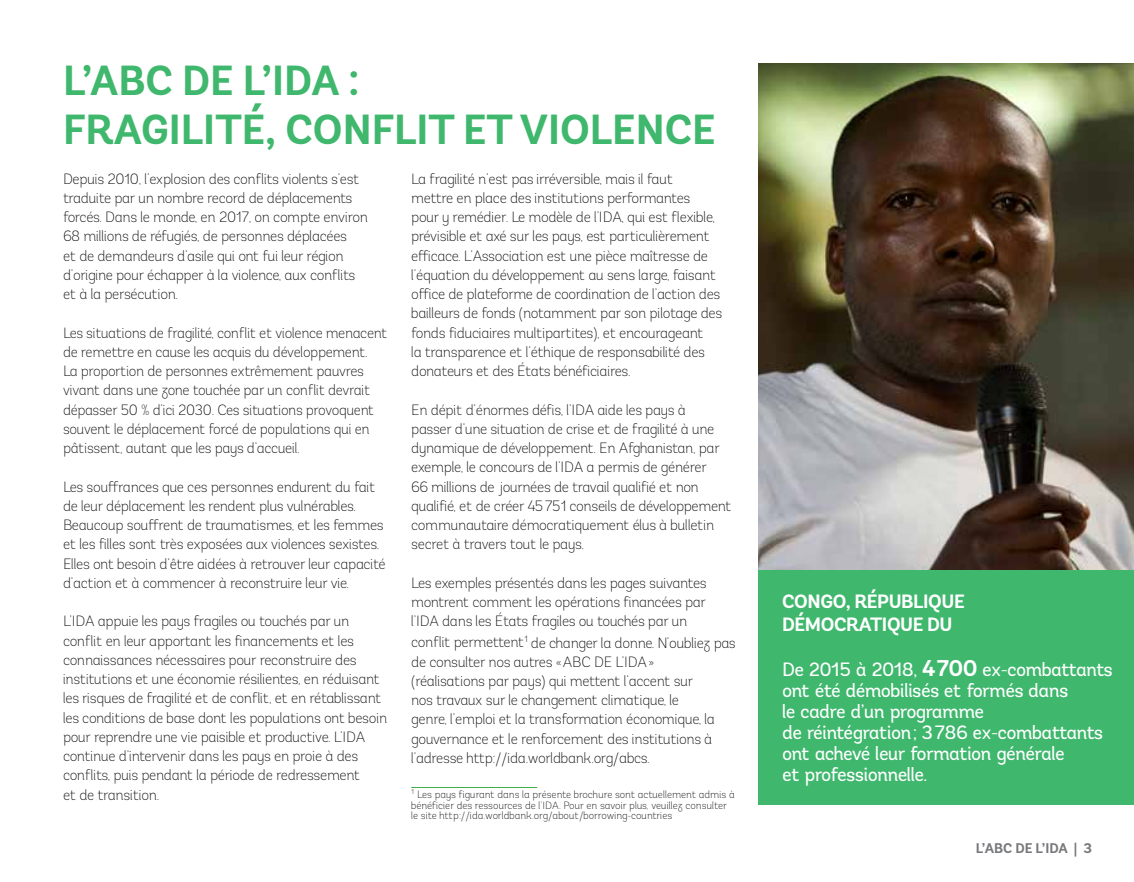
<style>
.page{position:relative;width:1134px;height:882px;background:#fff}
.page>*{position:absolute;margin:0;border:0;box-sizing:border-box;transform-origin:0 0}
.t1{font:700 42px/49px "Andes";color:#3fb76d}
.t2{font:19.25px/21px "Andes";letter-spacing:-.04em;color:#fff}
.t3{font:700 19.25px/22.8px "Andes";letter-spacing:-.02em;color:#fff}
.t4{font:200 14.88px/19.2px "Andes";letter-spacing:-.025em;color:#000}
.t5{font:700 14px "Andes";color:#77787b}
.t6{font:200 10.5px/10.5px "Andes";letter-spacing:-.005em;color:#000}
.s1{font-weight:700;font-size:22.75px}
</style>
<div class="page">
<hr style="left:411px;top:787px;width:126px;height:1px;background:#41ad49">
<img style="left:759px;top:63px;width:375px;height:507px">
<div style="left:759px;top:570px;width:375px;height:235px;background:#3fb76d"></div>
<h1 class="t1" style="left:63px;top:57px;width:654px">L’ABC DE L’IDA :<br>FRAGILITÉ, CONFLIT ET VIOLENCE</h1>
<p class="t4" style="left:63px;top:169px;width:307px">Depuis 2010, l’explosion des conflits violents s’est traduite par un nombre record de déplacements forcés. Dans le monde, en 2017, on compte environ 68 millions de réfugiés, de personnes déplacées<br>et de demandeurs d’asile qui ont fui leur région d’origine pour échapper à la violence, aux conflits et à la persécution.</p>
<p class="t4" style="left:63px;top:323px;width:326px">Les situations de fragilité, conflit et violence menacent de remettre en cause les acquis du développement.<br>La proportion de personnes extrêmement pauvres vivant dans une zone touchée par un conflit devrait dépasser 50 % d’ici 2030. Ces situations provoquent souvent le déplacement forcé de populations qui en pâtissent, autant que les pays d’accueil.</p>
<p class="t4" style="left:63px;top:477px;width:324px">Les souffrances que ces personnes endurent du fait de leur déplacement les rendent plus vulnérables.<br>Beaucoup souffrent de traumatismes, et les femmes et les filles sont très exposées aux violences sexistes.<br>Elles ont besoin d’être aidées à retrouver leur capacité d’action et à commencer à reconstruire leur vie.</p>
<p class="t4" style="left:63px;top:612px;width:326px">L’IDA appuie les pays fragiles ou touchés par un conflit en leur apportant les financements et les connaissances nécessaires pour reconstruire des institutions et une économie résilientes, en réduisant les risques de fragilité et de conflit, et en rétablissant les conditions de base dont les populations ont besoin pour reprendre une vie paisible et productive. L’IDA continue d’intervenir dans les pays en proie à des conflits, puis pendant la période de redressement<br>et de transition.</p>
<p class="t4" style="left:411px;top:169px;width:313px">La fragilité n’est pas irréversible, mais il faut<br>mettre en place des institutions performantes<br>pour y remédier. Le modèle de l’IDA, qui est flexible, prévisible et axé sur les pays, est particulièrement efficace. L’Association est une pièce maîtresse de l’équation du développement au sens large, faisant office de plateforme de coordination de l’action des bailleurs de fonds (notamment par son pilotage des fonds fiduciaires multipartites), et encourageant<br>la transparence et l’éthique de responsabilité des donateurs et des États bénéficiaires.</p>
<p class="t4" style="left:411px;top:400px;width:322px">En dépit d’énormes défis, l’IDA aide les pays à<br>passer d’une situation de crise et de fragilité à une dynamique de développement. En Afghanistan, par exemple, le concours de l’IDA a permis de générer<br>66 millions de journées de travail qualifié et non qualifié, et de créer 45751 conseils de développement communautaire démocratiquement élus à bulletin secret à travers tout le pays.</p>
<p class="t4" style="left:411px;top:573px;width:297px;text-align:justify">Les exemples présentés dans les pages suivantes montrent comment les opérations financées par l’IDA dans les États fragiles ou touchés par un</p>
<p class="t4" style="left:411px;top:633px;width:326px">conflit permettent<sup>1</sup> de changer la donne. N’oubliez pas de consulter nos autres «ABC DE L’IDA»<br>(réalisations par pays) qui mettent l’accent sur<br>nos travaux sur le changement climatique, le<br>genre, l’emploi et la transformation économique, la gouvernance et le renforcement des institutions à l’adresse http://ida.worldbank.org/abcs.</p>
<p class="t6" style="left:411px;top:789px;width:325px"><sup>1</sup> Les pays figurant dans la présente brochure sont actuellement admis à bénéficier des ressources de l’IDA. Pour en savoir plus, veuillez consulter le site http://ida.worldbank.org/about/borrowing-countries</p>
<p class="t3" style="left:782px;top:591px;width:184px">CONGO, RÉPUBLIQUE<br>DÉMOCRATIQUE DU</p>
<p class="t2" style="left:782px;top:659px;width:332px">De 2015 à 2018, <span class="s1">4700</span> ex-combattants ont été démobilisés et formés dans<br>le cadre d’un programme<br>de réintégration; 3786 ex-combattants ont achevé leur formation générale<br>et professionnelle.</p>
<p class="t5" style="left:976px;top:840px;width:118px">L’ABC DE L’IDA | 3</p>
</div>
